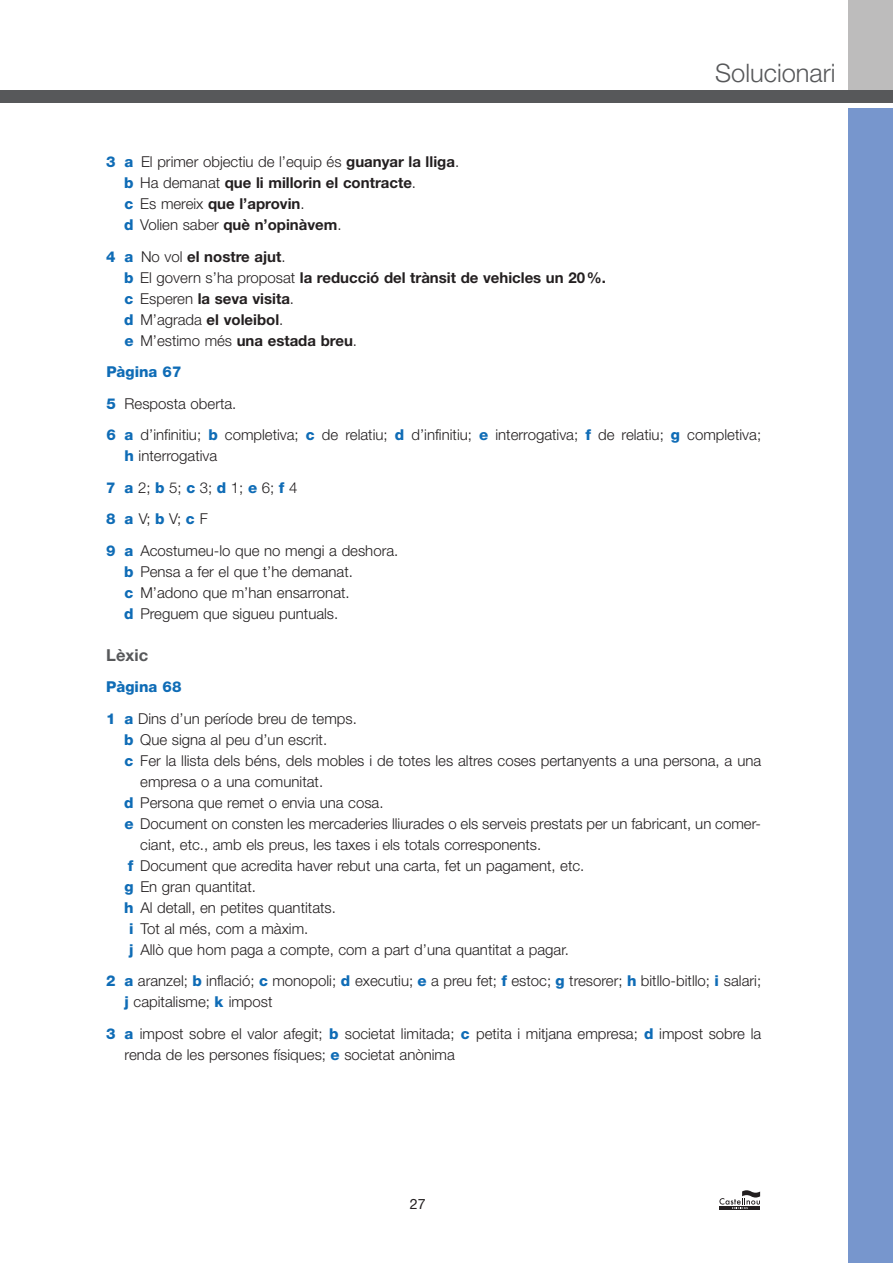
<style>
.page{position:relative;width:893px;height:1263px;background:#fff}
.page>*{position:absolute;margin:0;border:0;box-sizing:border-box;transform-origin:0 0}
.t1{font:300 25.5px "Helvetica Neue LT Std";color:#57585a}
.t2{font:700 16.5px "Helvetica Neue LT Std";color:#57585a}
.t3{font:300 15px/31.5px "Helvetica Neue LT Std";color:#231f20}
.t4{font:700 15px/21px "Helvetica Neue LT Std";color:#231f20}
.t5{font:14.25px "Helvetica Neue LT Std";color:#231f20}
.s1{font-weight:800;color:#0f6cb6}
.s2{font-weight:300}
</style>
<div class="page">
<div style="left:848px;top:108px;width:45px;height:1155px;background:#7796cd"></div>
<div style="left:848px;top:0;width:45px;height:90px;background:#bdbcbc"></div>
<div style="left:0;top:90px;width:893px;height:13px;background:#57585a"></div>
<hr style="left:719px;top:1206px;width:41px;height:4px;background:#231f20">
<svg style="left:719px;top:1190px;width:41px;height:19px"></svg>
<h1 class="t1" style="left:715px;top:57px;width:122px">Solucionari</h1>
<p class="t4" style="left:124px;top:151px;width:337px;text-indent:-18px"><span class="s1">3 a</span> <span class="s2">El primer objectiu de l’equip és</span> guanyar la lliga<span class="s2">. </span><span class="s1">b</span> <span class="s2">Ha demanat</span> que li millorin el contracte<span class="s2">.<br></span><span class="s1">c</span> <span class="s2">Es mereix</span> que l’aprovin<span class="s2">.<br></span><span class="s1">d</span> <span class="s2">Volien saber</span> què n’opinàvem<span class="s2">.</span></p>
<p class="t4" style="left:124px;top:246px;width:483px;text-indent:-18px"><span class="s1">4 a</span> <span class="s2">No vol</span> el nostre ajut<span class="s2">.<br></span><span class="s1">b</span> <span class="s2">El govern s’ha proposat</span> la reducció del trànsit de vehicles un 20%. <span class="s1">c</span> <span class="s2">Esperen</span> la seva visita<span class="s2">.<br></span><span class="s1">d</span> <span class="s2">M’agrada</span> el voleibol<span class="s2">.<br></span><span class="s1">e</span> <span class="s2">M’estimo més</span> una estada breu<span class="s2">.</span></p>
<p class="t3" style="left:106px;top:356px;width:656px"><span class="s1">Pàgina 67<br>5</span> Resposta oberta.<br><span class="s1">6 a</span> d’infinitiu; <span class="s1">b</span> completiva; <span class="s1">c</span> de relatiu; <span class="s1">d</span> d’infinitiu; <span class="s1">e</span> interrogativa; <span class="s1">f</span> de relatiu; <span class="s1">g</span> completiva;</p>
<p class="t3" style="left:106px;top:440px;width:294px;text-indent:18px"><span class="s1">h</span> interrogativa<br><span class="s1">7 a</span> 2; <span class="s1">b</span> 5; <span class="s1">c</span> 3; <span class="s1">d</span> 1; <span class="s1">e</span> 6; <span class="s1">f</span> 4<br><span class="s1">8 a</span> V; <span class="s1">b</span> V; <span class="s1">c</span> F<br><span class="s1">9 a</span> Acostumeu-lo que no mengi a deshora.</p>
<p class="t3" style="left:124px;top:561px;width:230px;line-height:21px"><span class="s1">b</span> Pensa a fer el que t’he demanat. <span class="s1">c</span> M’adono que m’han ensarronat. <span class="s1">d</span> Preguem que sigueu puntuals.</p>
<p class="t2" style="left:106px;top:645px;width:43px">Lèxic</p>
<p class="t3" style="left:106px;top:671px;width:252px"><span class="s1">Pàgina 68<br>1 a</span> Dins d’un període breu de temps.</p>
<p class="t3" style="left:124px;top:723px;width:205px"><span class="s1">b</span> Que signa al peu d’un escrit.</p>
<p class="t3" style="left:125px;top:744px;width:638px"><span class="s1">c</span> Fer la llista dels béns, dels mobles i de totes les altres coses pertanyents a una persona, a una</p>
<p class="t3" style="left:140px;top:765px;width:184px">empresa o a una comunitat.</p>
<p class="t3" style="left:124px;top:786px;width:261px"><span class="s1">d</span> Persona que remet o envia una cosa.</p>
<p class="t3" style="left:124px;top:807px;width:638px"><span class="s1">e</span> Document on consten les mercaderies lliurades o els serveis prestats per un fabricant, un comer-</p>
<p class="t3" style="left:140px;top:828px;width:402px">ciant, etc., amb els preus, les taxes i els totals corresponents.</p>
<p class="t3" style="left:128px;top:849px;width:458px"><span class="s1">f</span> Document que acredita haver rebut una carta, fet un pagament, etc.</p>
<p class="t3" style="left:124px;top:870px;width:133px"><span class="s1">g</span> En gran quantitat.</p>
<p class="t3" style="left:124px;top:891px;width:213px"><span class="s1">h</span> Al detall, en petites quantitats.</p>
<p class="t3" style="left:129px;top:912px;width:181px"><span class="s1">i</span> Tot al més, com a màxim.</p>
<p class="t3" style="left:129px;top:933px;width:441px"><span class="s1">j</span> Allò que hom paga a compte, com a part d’una quantitat a pagar.</p>
<p class="t3" style="left:125px;top:970px;width:638px;line-height:21px;text-indent:-18px"><span class="s1">2 a</span> aranzel; <span class="s1">b</span> inflació; <span class="s1">c</span> monopoli; <span class="s1">d</span> executiu; <span class="s1">e</span> a preu fet; <span class="s1">f</span> estoc; <span class="s1">g</span> tresorer; <span class="s1">h</span> bitllo-bitllo; <span class="s1">i</span> salari; <span class="s1">j</span> capitalisme; <span class="s1">k</span> impost</p>
<p class="t3" style="left:125px;top:1023px;width:638px;line-height:21px;text-indent:-18px"><span class="s1">3 a</span> impost sobre el valor afegit; <span class="s1">b</span> societat limitada; <span class="s1">c</span> petita i mitjana empresa; <span class="s1">d</span> impost sobre la renda de les persones físiques; <span class="s1">e</span> societat anònima</p>
<p class="t5" style="left:410px;top:1196px;width:17px">27</p>
</div>
